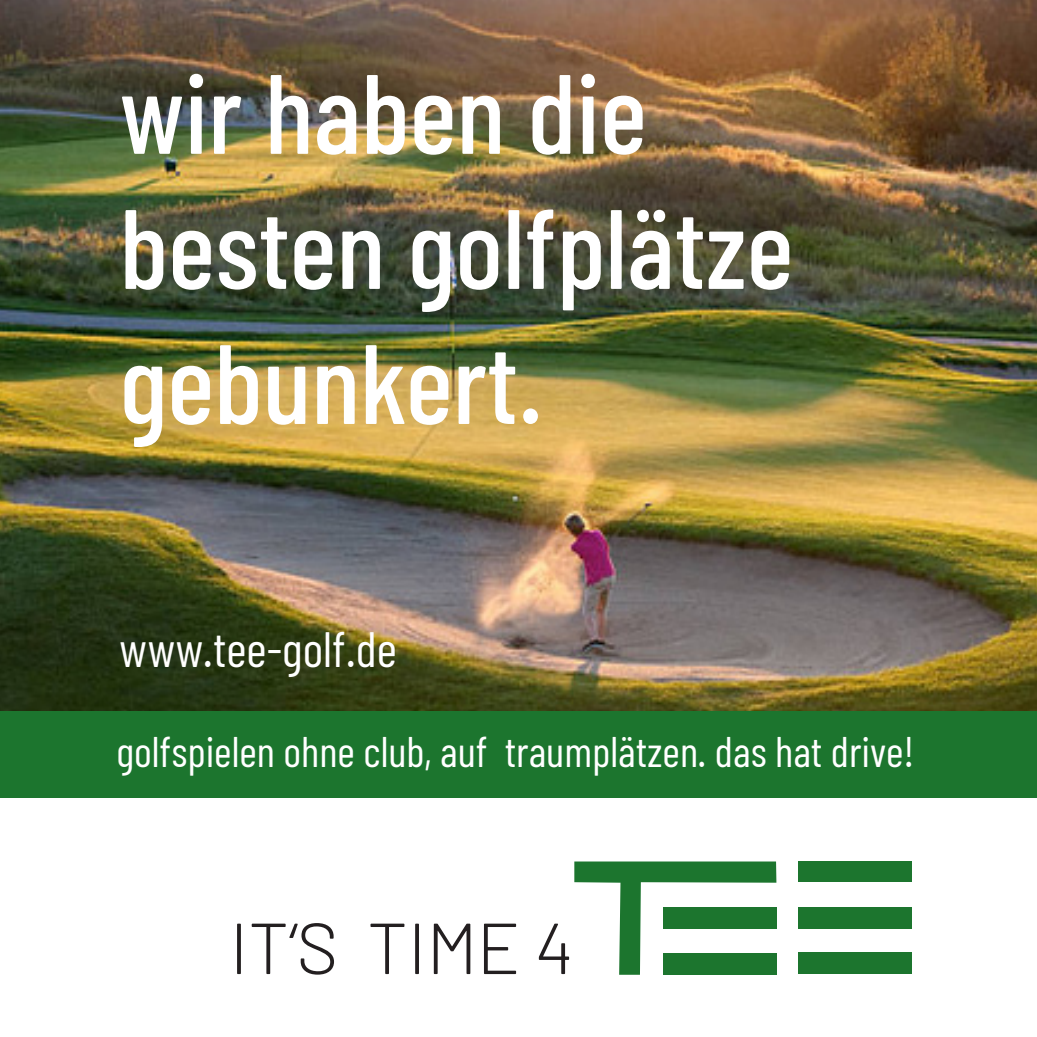
<style>
.page{position:relative;width:1037px;height:1037px;background:#fff}
.page>*{position:absolute;margin:0;border:0;box-sizing:border-box;transform-origin:0 0}
.t1{font:500 112.5px/135px "Barlow Condensed";color:#fff}
.t2{font:300 72px "Barlow";color:#231f20}
.t3{font:49.5px "Barlow Condensed";color:#fff}
.t4{font:42.75px "Barlow Condensed";color:#fff}
</style>
<div class="page">
<img style="left:0;top:0;width:1036px;height:711px">
<div style="left:0;top:711px;width:1036px;height:86px;background:#1c752e"></div>
<svg style="left:574px;top:861px;width:202px;height:113px"></svg>
<div style="left:662px;top:906px;width:114px;height:22px;background:#1c752e"></div>
<div style="left:662px;top:952px;width:114px;height:22px;background:#1c752e"></div>
<div style="left:798px;top:861px;width:113px;height:21px;background:#1c752e"></div>
<div style="left:798px;top:906px;width:113px;height:22px;background:#1c752e"></div>
<div style="left:798px;top:952px;width:113px;height:22px;background:#1c752e"></div>
<h1 class="t1" style="left:120px;top:43px;width:675px">wir haben die besten golfplätze gebunkert.</h1>
<p class="t3" style="left:120px;top:618px;width:279px">www.tee-golf.de</p>
<p class="t4" style="left:116px;top:724px;width:799px">golfspielen ohne club, auf traumplätzen. das hat drive!</p>
<h2 class="t2" style="left:230px;top:903px;width:345px">IT‘S TIME 4</h2>
</div>
